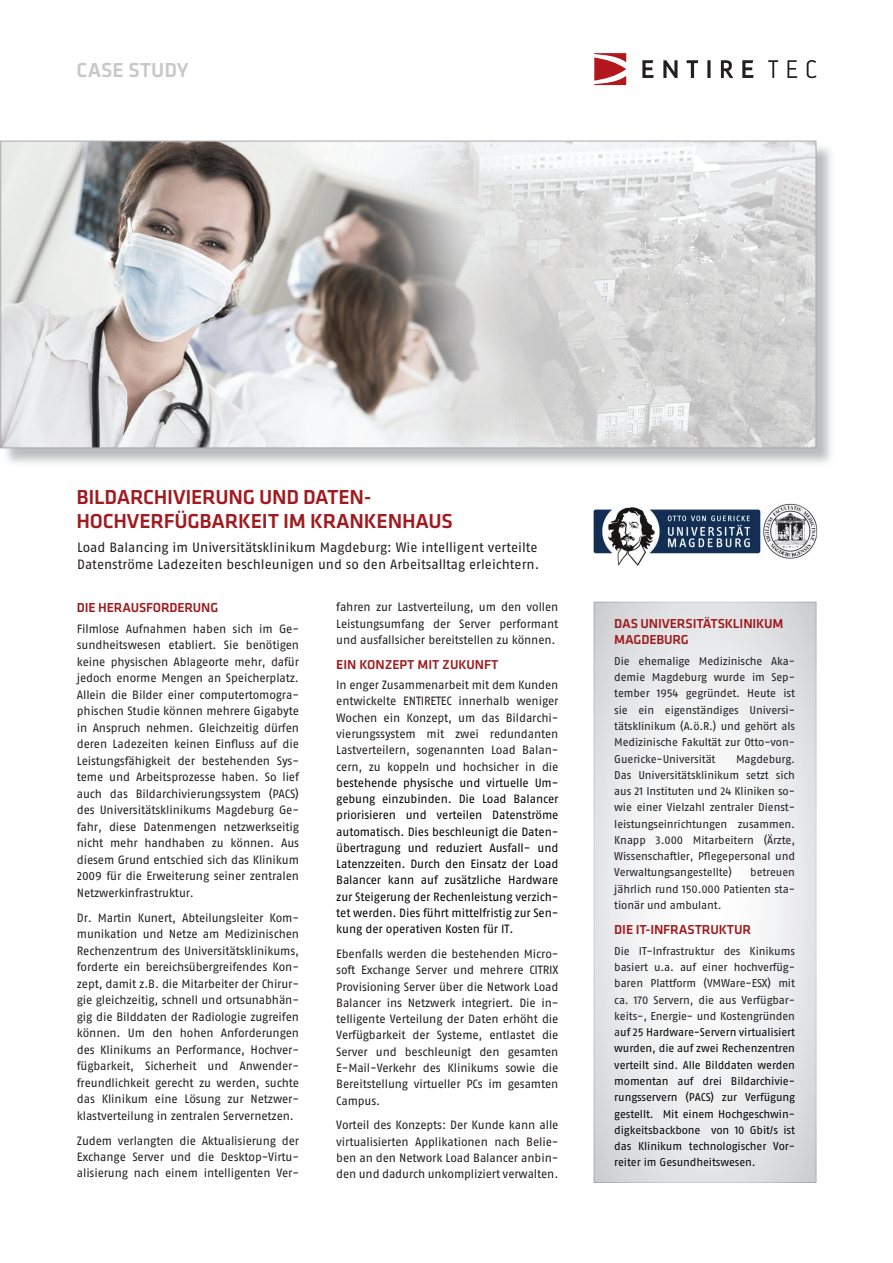
<style>
.page{position:relative;width:893px;height:1263px;background:#fff}
.page>*{position:absolute;margin:0;border:0;box-sizing:border-box;transform-origin:0 0}
.t1{font:500 21px/24px "Klavika";letter-spacing:-.01em;color:#a01b1f}
.t2{font:500 21px "Klavika";color:#c9c8c8}
.t3{font:13.5px/16.5px "Fago No Lf";color:#231f20}
.t4{font:500 13.5px/16.5px "Klavika";letter-spacing:-.01em;color:#a01b1f}
.t5{font:500 13.35px "Klavika";color:#a01b1f}
.t6{font:12px/16.5px "Fago No Lf";letter-spacing:-.01em;color:#231f20;text-align:justify}
.t7{font:12px/16.2px "Fago No Lf";letter-spacing:-.01em;color:#040503;text-align:justify}
.t8{font:11.25px/16.4px "Fago No Lf";letter-spacing:-.01em;color:#231f20;text-align:justify}
.t9{font:11.25px/16.4px "Fago No Lf";letter-spacing:-.01em;color:#040503;text-align:justify}
.s1{color:#231f20}
</style>
<div class="page">
<svg style="left:594px;top:602px;width:222px;height:581px"></svg>
<svg style="left:768px;top:60px;width:48px;height:18px"></svg>
<svg style="left:642px;top:60px;width:112px;height:18px"></svg>
<svg style="left:594px;top:53px;width:32px;height:32px"></svg>
<img style="left:2px;top:143px;width:829px;height:320px">
<img style="left:2px;top:143px;width:812px;height:303px">
<img style="left:593px;top:508px;width:167px;height:58px">
<img style="left:763px;top:504px;width:54px;height:55px">
<h1 class="t2" style="left:77px;top:58px;width:114px">CASE STUDY</h1>
<h1 class="t1" style="left:77px;top:486px;width:378px">BILDARCHIVIERUNG UND DATEN-<br>HOCHVERFÜGBARKEIT IM KRANKENHAUS</h1>
<p class="t3" style="left:77px;top:539px;width:464px">Load Balancing im Universitätsklinikum Magdeburg: Wie intelligent verteilte<br>Datenströme Ladezeiten beschleunigen und so den Arbeitsalltag erleichtern.</p>
<p class="t4" style="left:77px;top:599px;width:143px">DIE HERAUSFORDERUNG</p>
<p class="t6" style="left:77px;top:620px;width:224px">Filmlose Aufnahmen haben sich im Ge&shy;sundheitswesen etabliert. Sie benötigen keine physischen Ablageorte mehr, dafür jedoch enorme Mengen an Speicherplatz.<br>Allein die Bilder einer computertomogra&shy;phischen Studie können mehrere Gigabyte in Anspruch nehmen. Gleichzeitig dürfen deren Ladezeiten keinen Einfluss auf die Leistungsfähigkeit der bestehenden Sys&shy;teme und Arbeitsprozesse haben. So lief auch das Bildarchivierungssystem (PACS) des Universitätsklinikums Magdeburg Ge&shy;fahr, diese Datenmengen netzwerkseitig nicht mehr handhaben zu können. Aus diesem Grund entschied sich das Klinikum 2009 für die Erweiterung seiner zentralen Netzwerkinfrastruktur.</p>
<p class="t6" style="left:77px;top:909px;width:224px">Dr. Martin Kunert, Abteilungsleiter Kom&shy;munikation und Netze am Medizinischen Rechenzentrum des Universitätsklinikums, forderte ein bereichsübergreifendes Kon&shy;zept, damit z.B. die Mitarbeiter der Chirur&shy;gie gleichzeitig, schnell und ortsunabhän&shy;gig die Bilddaten der Radiologie zugreifen können. Um den hohen Anforderungen des Klinikums an Performance, Hochver&shy;fügbarkeit, Sicherheit und Anwender&shy;freundlichkeit gerecht zu werden, suchte das Klinikum eine Lösung zur Netzwer&shy;klastverteilung in zentralen Servernetzen.</p>
<p class="t6" style="left:77px;top:1132px;width:224px">Zudem verlangten die Aktualisierung der Exchange Server und die Desktop-Virtu&shy;alisierung nach einem intelligenten Ver-</p>
<p class="t6" style="left:336px;top:599px;width:224px">fahren zur Lastverteilung, um den vollen Leistungsumfang der Server performant und ausfallsicher bereitstellen zu können.</p>
<p class="t5" style="left:336px;top:657px;width:164px">EIN KONZEPT MIT ZUKUNFT</p>
<p class="t6" style="left:336px;top:677px;width:224px">In enger Zusammenarbeit mit dem Kunden entwickelte ENTIRETEC innerhalb weniger Wochen ein Konzept, um das Bildarchi&shy;vierungssystem mit zwei redundanten Lastverteilern, sogenannten Load Balan&shy;cern, zu koppeln und hochsicher in die</p>
<p class="t7" style="left:336px;top:774px;width:224px">bestehende physische und virtuelle Um&shy;gebung einzubinden. Die Load Balancer priorisieren und verteilen Datenströme automatisch. Dies beschleunigt die Daten&shy;übertragung und reduziert Ausfall- und Latenzzeiten. Durch den Einsatz der Load Balancer kann auf zusätzliche Hardware zur Steigerung der Rechenleistung verzich&shy;tet werden. Dies führt mittelfristig zur Sen&shy;kung der operativen Kosten für IT.</p>
<p class="t6" style="left:336px;top:946px;width:224px">Ebenfalls werden die bestehenden Micro&shy;soft Exchange Server und mehrere CITRIX Provisioning Server über die Network Load Balancer ins Netzwerk integriert. Die in&shy;telligente Verteilung der Daten erhöht die Verfügbarkeit der Systeme, entlastet die Server und beschleunigt den gesamten E-Mail-Verkehr des Klinikums sowie die Bereitstellung virtueller PCs im gesamten Campus.</p>
<p class="t6" style="left:336px;top:1117px;width:224px">Vorteil des Konzepts: Der Kunde kann alle virtualisierten Applikationen nach Belie&shy;ben an den Network Load Balancer anbin&shy;den und dadurch unkompliziert verwalten.</p>
<p class="t4" style="left:614px;top:615px;width:171px">DAS UNIVERSITÄTSKLINIKUM<br>MAGDEBURG</p>
<p class="t8" style="left:614px;top:653px;width:182px">Die ehemalige Medizinische Aka&shy;demie Magdeburg wurde im Sep&shy;tember 1954 gegründet. Heute ist sie ein eigenständiges Universi&shy;tätsklinikum (A.ö.R.) und gehört als Medizinische Fakultät zur Otto-von-Guericke-Universität</p>
<p class="t8" style="left:614px;top:750px;width:182px;text-indent:122px">Magdeburg.<br>Das Universitätsklinikum setzt sich aus 21 Instituten und 24 Kliniken so&shy;wie einer Vielzahl zentraler Dienst&shy;leistungseinrichtungen zusammen.<br>Knapp 3.000 Mitarbeitern (Ärzte, Wissenschaftler, Pflegepersonal und Verwaltungsangestellte)</p>
<p class="t8" style="left:614px;top:864px;width:182px;text-indent:136px">betreuen jährlich rund 150.000 Patienten sta&shy;tionär und ambulant.</p>
<p class="t4" style="left:614px;top:922px;width:139px">DIE IT-INFRASTRUKTUR</p>
<p class="t9" style="left:614px;top:942px;width:182px"><span class="s1">Die IT-Infrastruktur des Kinikums basiert u.a. auf einer hochverfüg&shy;baren Plattform (VMWare-ESX) mit ca. 170 Servern, die aus Verfügbar&shy;keits-, Energie- und Kostengründen a</span>uf 25 Hardware-Servern virtualisiert wurden, die auf zwei Rechenzentren verteilt sind. Alle Bilddaten werden momentan auf drei Bildarchivie&shy;rungsservern (PACS) zur Verfügung gestellt. Mit einem Hochgeschwin&shy;digkeitsbackbone von 10 Gbit/s ist das Klinikum technologischer Vor&shy;reiter im Gesundheitswesen.</p>
</div>
